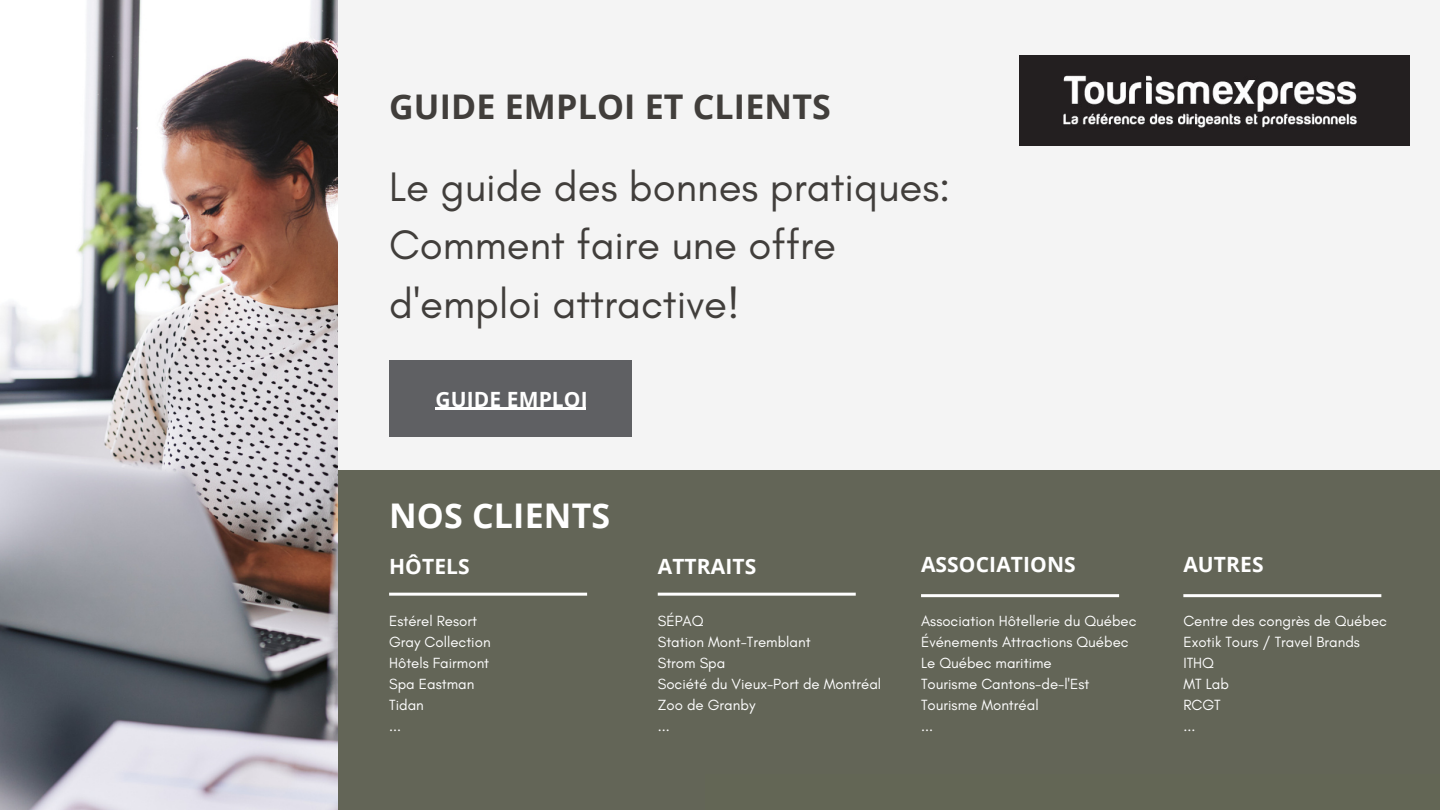
<style>
.page{position:relative;width:1440px;height:810px;background:#f4f4f4}
.page>*{position:absolute;margin:0;border:0;box-sizing:border-box;transform-origin:0 0}
.t1{font:42px/58.5px "Glacial Indifference";color:#413e3b}
.t2{font:700 34px "Open Sans";letter-spacing:.005em;color:#413e3b}
.t3{font:700 34px "Open Sans";letter-spacing:.005em;color:#fff}
.t4{font:700 21px "Open Sans";letter-spacing:.005em;color:#fff}
.t5{font:15px/21px "Glacial Indifference";color:#fff}
</style>
<div class="page">
<div style="left:338px;top:471px;width:1102px;height:339px;background:#636557"></div>
<img style="left:0;top:0;width:338px;height:810px">
<hr style="left:389px;top:593px;width:198px;height:3px;background:#fff">
<div style="left:389px;top:360px;width:243px;height:76px;background:#5f6063"></div>
<hr style="left:435px;top:408px;width:150px;height:1px;background:#fff">
<hr style="left:658px;top:593px;width:198px;height:3px;background:#fff">
<hr style="left:921px;top:594px;width:198px;height:3px;background:#fff">
<hr style="left:1183px;top:594px;width:198px;height:3px;background:#fff">
<img style="left:1020px;top:55px;width:390px;height:90px">
<p class="t2" style="left:389px;top:83px;width:443px">GUIDE EMPLOI ET CLIENTS</p>
<p class="t1" style="left:389px;top:157px;width:563px">Le guide des bonnes pratiques:<br>Comment faire une offre d'emploi attractive!</p>
<p class="t4" style="left:435px;top:384px;width:154px">GUIDE EMPLOI</p>
<p class="t3" style="left:389px;top:492px;width:223px">NOS CLIENTS</p>
<p class="t4" style="left:389px;top:551px;width:82px">HÔTELS</p>
<p class="t5" style="left:389px;top:610px;width:103px">Estérel Resort<br>Gray Collection<br>Hôtels Fairmont<br>Spa Eastman<br>Tidan</p>
<p class="t5" style="left:389px;top:715px;width:14px">...</p>
<p class="t4" style="left:658px;top:551px;width:100px">ATTRAITS</p>
<p class="t4" style="left:921px;top:550px;width:156px">ASSOCIATIONS</p>
<p class="t4" style="left:1183px;top:550px;width:82px">AUTRES</p>
<p class="t5" style="left:658px;top:610px;width:47px">SÉPAQ</p>
<p class="t5" style="left:658px;top:631px;width:154px">Station Mont-Tremblant</p>
<p class="t5" style="left:658px;top:652px;width:69px">Strom Spa</p>
<p class="t5" style="left:658px;top:673px;width:225px">Société du Vieux-Port de Montréal<br>Zoo de Granby</p>
<p class="t5" style="left:658px;top:715px;width:14px">...</p>
<p class="t5" style="left:921px;top:610px;width:217px">Association Hôtellerie du Québec<br>Événements Attractions Québec<br>Le Québec maritime</p>
<p class="t5" style="left:921px;top:673px;width:170px">Tourisme Cantons-de-l'Est<br>Tourisme Montréal</p>
<p class="t5" style="left:921px;top:715px;width:14px">...</p>
<p class="t5" style="left:1183px;top:610px;width:205px">Centre des congrès de Québec<br>Exotik Tours / Travel Brands<br>ITHQ</p>
<p class="t5" style="left:1183px;top:673px;width:47px">MT Lab</p>
<p class="t5" style="left:1183px;top:694px;width:39px">RCGT</p>
<p class="t5" style="left:1183px;top:715px;width:14px">...</p>
</div>
